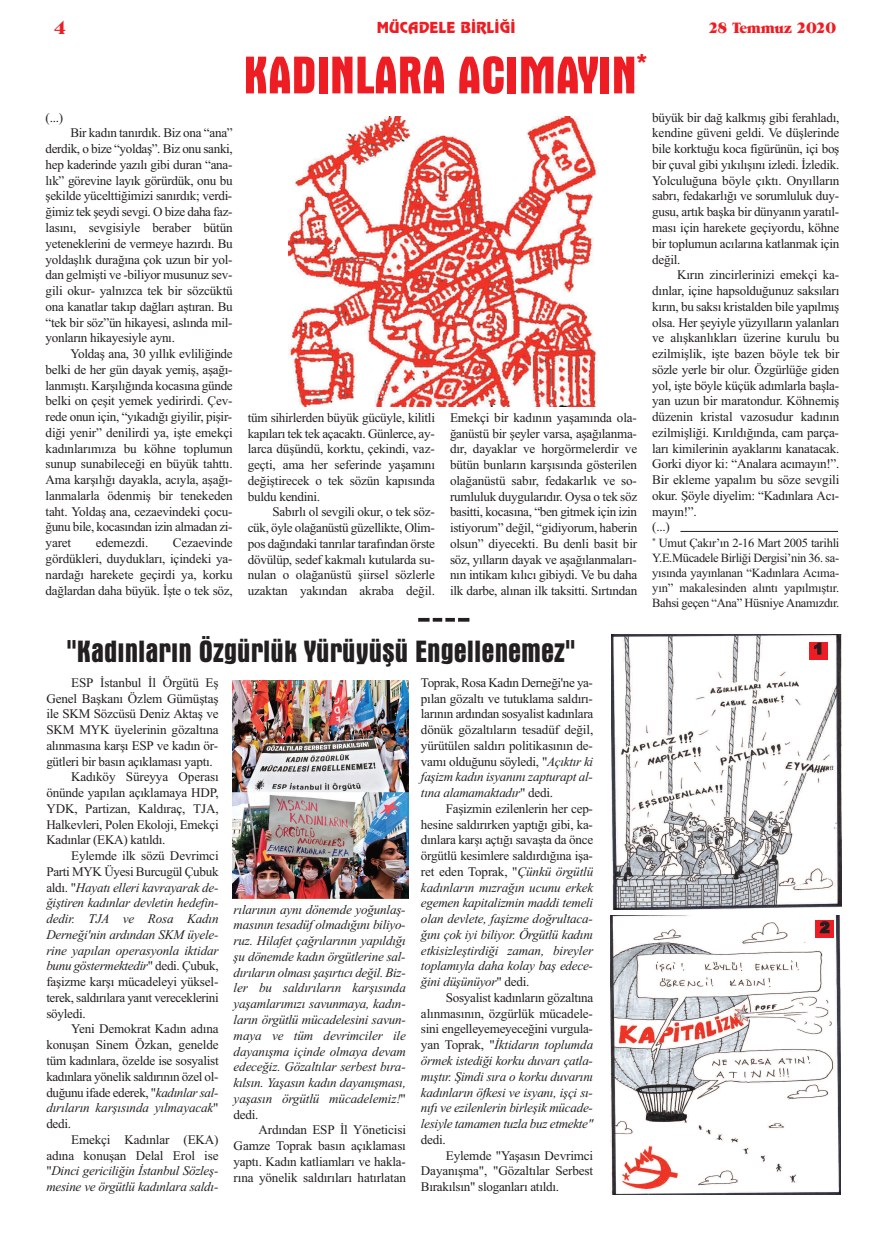
<style>
.page{position:relative;width:886px;height:1241px;background:#fff}
.page>*{position:absolute;margin:0;border:0;box-sizing:border-box;transform-origin:0 0}
.t1{font:700 condensed 53.75px "Aurora BT";color:#ee1d23}
.t2{font:700 condensed 31.25px "Aurora BT";color:#231f20}
.t3{font:18.75px "Grouch IT Cby BT";color:#ee1d23}
.t4{font:15px "Revue BT";color:#ee1d23}
.t5{font:15px "Grouch IT Cby BT";letter-spacing:-.015em;color:#ee1d23}
.t6{font:900 15px "Arial";color:#231f20}
.t7{font:13.12px/15.8px "TR Times New Roman";letter-spacing:-.02em;color:#231f20;text-align:justify}
.t8{font:italic 13.12px/15.8px "TR Times New Roman";letter-spacing:-.02em;color:#231f20;text-align:justify}
.t9{font:12.5px/15px "TR Times New Roman";letter-spacing:-.025em;color:#231f20;text-align:justify}
.s1{font-style:normal}
.s2{font-style:italic}
</style>
<div class="page">
<img style="left:612px;top:634px;width:230px;height:275px">
<img style="left:610px;top:915px;width:230px;height:278px">
<img style="left:232px;top:680px;width:176px;height:218px">
<img style="left:288px;top:116px;width:311px;height:290px">
<hr style="left:680px;top:531px;width:158px;height:1px;background:#231f20">
<div style="left:809px;top:641px;width:19px;height:18px;background:#ee1d23"></div>
<div style="left:815px;top:920px;width:19px;height:17px;background:#ee1d23"></div>
<svg style="left:418px;top:618px;width:51px;height:3px"></svg>
<h3 class="t3" style="left:54px;top:17px;width:13px">4</h3>
<p class="t4" style="left:377px;top:19px;width:140px">MÜCADELE BİRLİĞİ</p>
<p class="t5" style="left:709px;top:19px;width:129px">28 Temmuz 2020</p>
<h1 class="t1" style="left:243px;top:43px;width:405px">KADINLARA ACIMAYIN<sup>*</sup></h1>
<p class="t7" style="left:46px;top:109px;width:19px">(...)</p>
<p class="t7" style="left:46px;top:125px;width:189px;text-indent:25px">Bir kadın tanırdık. Biz ona “ana” derdik, o bize “yoldaş”. Biz onu sanki, hep kaderinde yazılı gibi duran “ana&shy;lık” görevine layık görürdük, onu bu şekilde yücelttiğimizi sanırdık; verdi&shy;ğimiz tek şeydi sevgi. O bize daha faz&shy;lasını, sevgisiyle beraber bütün yeteneklerini de vermeye hazırdı. Bu yoldaşlık durağına çok uzun bir yol&shy;dan gelmişti ve -biliyor musunuz sev&shy;gili okur- yalnızca tek bir sözcüktü ona kanatlar takıp dağları aştıran. Bu “tek bir söz”ün hikayesi, aslında mil&shy;yonların hikayesiyle aynı.</p>
<p class="t7" style="left:46px;top:345px;width:189px;text-indent:25px">Yoldaş ana, 30 yıllık evliliğinde belki de her gün dayak yemiş, aşağı&shy;lanmıştı. Karşılığında kocasına günde belki on çeşit yemek yedirirdi. Çev&shy;rede onun için, “yıkadığı giyilir, pişir&shy;diği yenir” denilirdi ya, işte emekçi kadınlarımıza bu köhne toplumun sunup sunabileceği en büyük tahttı.<br>Ama karşılığı dayakla, acıyla, aşağı&shy;lanmalarla ödenmiş bir tenekeden taht. Yoldaş ana, cezaevindeki çocu&shy;ğunu bile, kocasından izin almadan zi&shy;yaret</p>
<p class="t7" style="left:46px;top:534px;width:189px;text-indent:127px">Cezaevinde gördükleri, duydukları, içindeki ya&shy;nardağı harekete geçirdi ya, korku dağlardan daha büyük. İşte o tek söz,</p>
<p class="t7" style="left:96px;top:534px;width:54px">edemezdi.</p>
<p class="t7" style="left:248px;top:409px;width:189px">tüm sihirlerden büyük gücüyle, kilitli kapıları tek tek açacaktı. Günlerce, ay&shy;larca düşündü, korktu, çekindi, vaz&shy;geçti, ama her seferinde yaşamını değiştirecek o tek sözün kapısında buldu kendini.</p>
<p class="t7" style="left:248px;top:504px;width:189px;text-indent:25px">Sabırlı ol sevgili okur, o tek söz&shy;cük, öyle olağanüstü güzellikte, Olim&shy;pos dağındaki tanrılar tarafından örste dövülüp, sedef kakmalı kutularda su&shy;nulan o olağanüstü şiirsel sözlerle uzaktan yakından akraba değil.</p>
<p class="t7" style="left:450px;top:409px;width:189px">Emekçi bir kadının yaşamında ola&shy;ğanüstü bir şeyler varsa, aşağılanma&shy;dır, dayaklar ve horgörmelerdir ve bütün bunların karşısında gösterilen olağanüstü sabır, fedakarlık ve so&shy;rumluluk duygularıdır. Oysa o tek söz basitti, kocasına, “ben gitmek için izin istiyorum” değil, “gidiyorum, haberin olsun” diyecekti. Bu denli basit bir söz, yılların dayak ve aşağılanmaları&shy;nın intikam kılıcı gibiydi. Ve bu daha ilk darbe, alınan ilk taksitti. Sırtından</p>
<p class="t7" style="left:652px;top:109px;width:189px">büyük bir dağ kalkmış gibi ferahladı, kendine güveni geldi. Ve düşlerinde bile korktuğu koca figürünün, içi boş bir çuval gibi yıkılışını izledi. İzledik.<br>Yolculuğuna böyle çıktı. Onyılların sabrı, fedakarlığı ve sorumluluk duy&shy;gusu, artık başka bir dünyanın yaratıl&shy;ması için harekete geçiyordu, köhne bir toplumun acılarına katlanmak için değil.</p>
<p class="t7" style="left:652px;top:267px;width:189px;text-align:left;text-indent:25px">Kırın zincirlerinizi emekçi ka&shy;dınlar, içine hapsolduğunuz saksıları kırın, bu saksı kristalden bile yapılmış olsa. Her şeyiyle yüzyılların yalanları ve alışkanlıkları üzerine kurulu bu ezilmişlik, işte bazen böyle tek bir sözle yerle bir olur. Özgürlüğe giden yol, işte böyle küçük adımlarla başla&shy;yan uzun bir maratondur. Köhnemiş düzenin kristal vazosudur kadının ezilmişliği. Kırıldığında, cam parça&shy;ları kimilerinin ayaklarını kanatacak.<br>Gorki diyor ki: “Analara acımayın!”.<br>Bir ekleme yapalım bu söze sevgili okur. Şöyle diyelim: “Kadınlara Acı&shy;mayın!”.<br>(...)</p>
<p class="t9" style="left:652px;top:535px;width:189px"><sup>*</sup> Umut Çakır’ın 2-16 Mart 2005 tarihli Y.E.Mücadele Birliği Dergisi’nin 36. sa&shy;yısında yayınlanan “Kadınlara Acıma&shy;yın” makalesinden alıntı yapılmıştır.<br>Bahsi geçen “Ana” Hüsniye Anamızdır.</p>
<h2 class="t2" style="left:67px;top:632px;width:511px">"Kadınların Özgürlük Yürüyüşü Engellenemez"</h2>
<p class="t6" style="left:813px;top:640px;width:12px">1</p>
<p class="t7" style="left:71px;top:674px;width:149px">ESP İstanbul İl Örgütü Eş</p>
<p class="t7" style="left:46px;top:690px;width:174px">Genel Başkanı Özlem Gümüştaş</p>
<p class="t7" style="left:46px;top:705px;width:174px">ile SKM Sözcüsü Deniz Aktaş ve</p>
<p class="t7" style="left:46px;top:721px;width:174px">SKM MYK üyelerinin gözaltına</p>
<p class="t7" style="left:46px;top:737px;width:173px">alınmasına karşı ESP ve kadın ör-</p>
<p class="t7" style="left:46px;top:753px;width:168px">gütleri bir basın açıklaması yaptı.</p>
<p class="t7" style="left:71px;top:768px;width:149px">Kadıköy Süreyya Operası</p>
<p class="t7" style="left:46px;top:784px;width:174px">önünde yapılan açıklamaya HDP,</p>
<p class="t7" style="left:46px;top:800px;width:174px">YDK, Partizan, Kaldıraç, TJA,</p>
<p class="t7" style="left:46px;top:816px;width:174px">Halkevleri, Polen Ekoloji, Emekçi</p>
<p class="t7" style="left:46px;top:831px;width:121px">Kadınlar (EKA) katıldı.</p>
<p class="t7" style="left:71px;top:847px;width:149px">Eylemde ilk sözü Devrimci</p>
<p class="t7" style="left:46px;top:863px;width:174px">Parti MYK Üyesi Burcugül Çubuk</p>
<p class="t8" style="left:46px;top:879px;width:174px"><span class="s1">aldı. "</span>Hayatı elleri kavrayarak de-</p>
<p class="t8" style="left:46px;top:894px;width:174px">ğiştiren kadınlar devletin hedefin-</p>
<p class="t8" style="left:46px;top:910px;width:174px">dedir. TJA ve Rosa Kadın</p>
<p class="t8" style="left:46px;top:926px;width:174px">Derneği'nin ardından SKM üyele-</p>
<p class="t8" style="left:46px;top:942px;width:174px">rine yapılan operasyonla iktidar</p>
<p class="t8" style="left:46px;top:957px;width:174px">bunu göstermektedir<span class="s1">" dedi. Çubuk,</span></p>
<p class="t7" style="left:46px;top:973px;width:174px">faşizme karşı mücadeleyi yüksel-</p>
<p class="t7" style="left:46px;top:989px;width:174px">terek, saldırılara yanıt vereceklerini</p>
<p class="t7" style="left:46px;top:1005px;width:41px">söyledi.</p>
<p class="t7" style="left:71px;top:1020px;width:149px">Yeni Demokrat Kadın adına</p>
<p class="t7" style="left:46px;top:1036px;width:174px">konuşan Sinem Özkan, genelde</p>
<p class="t7" style="left:46px;top:1052px;width:174px">tüm kadınlara, özelde ise sosyalist</p>
<p class="t7" style="left:46px;top:1068px;width:174px">kadınlara yönelik saldırının özel ol-</p>
<p class="t7" style="left:46px;top:1083px;width:174px">duğunu ifade ederek, "<span class="s2">kadınlar sal-</span></p>
<p class="t8" style="left:46px;top:1099px;width:174px">dırıların karşısında yılmayacak<span class="s1">"</span></p>
<p class="t7" style="left:46px;top:1115px;width:26px">dedi.</p>
<p class="t7" style="left:71px;top:1131px;width:149px">Emekçi Kadınlar (EKA)</p>
<p class="t7" style="left:46px;top:1146px;width:174px">adına konuşan Delal Erol ise</p>
<p class="t8" style="left:46px;top:1162px;width:174px"><span class="s1">"</span>Dinci gericiliğin İstanbul Sözleş-</p>
<p class="t8" style="left:46px;top:1178px;width:174px">mesine ve örgütlü kadınlara saldı-</p>
<p class="t8" style="left:234px;top:901px;width:174px">rılarının aynı dönemde yoğunlaş&shy;masının tesadüf olmadığını biliyo&shy;ruz. Hilafet çağrılarının yapıldığı şu dönemde kadın örgütlerine sal&shy;dırıların olması şaşırtıcı değil. Biz&shy;ler bu saldırıların karşısında yaşamlarımızı savunmaya, kadın&shy;ların örgütlü mücadelesini savun&shy;maya ve tüm devrimciler ile dayanışma içinde olmaya devam edeceğiz. Gözaltılar serbest bıra&shy;kılsın. Yaşasın kadın dayanışması, yaşasın örgütlü mücadelemiz!<span class="s1">" dedi.</span></p>
<p class="t7" style="left:234px;top:1121px;width:174px;text-indent:25px">Ardından ESP İl Yöneticisi Gamze Toprak basın açıklaması yaptı. Kadın katliamları ve hakla&shy;rına yönelik saldırıları hatırlatan</p>
<p class="t7" style="left:421px;top:674px;width:174px">Toprak, Rosa Kadın Derneği'ne ya&shy;pılan gözaltı ve tutuklama saldırı&shy;larının ardından sosyalist kadınlara dönük gözaltıların tesadüf değil, yürütülen saldırı politikasının de&shy;vamı olduğunu söyledi, "<span class="s2">Açıktır ki faşizm kadın isyanını zapturapt al&shy;tına alamamaktadır</span>" dedi.</p>
<p class="t8" style="left:421px;top:800px;width:174px;text-indent:25px"><span class="s1">Faşizmin ezilenlerin her cep&shy;hesine saldırırken yaptığı gibi, ka&shy;dınlara karşı açtığı savaşta da önce örgütlü kesimlere saldırdığına işa&shy;ret eden Toprak, "</span>Çünkü örgütlü kadınların mızrağın ucunu erkek egemen kapitalizmin maddi temeli olan devlete, faşizme doğrultaca&shy;ğını çok iyi biliyor. Örgütlü kadını etkisizleştirdiği zaman, bireyler toplamıyla daha kolay baş edece&shy;ğini düşünüyor<span class="s1">" dedi.</span></p>
<p class="t8" style="left:421px;top:989px;width:174px;text-indent:25px"><span class="s1">Sosyalist kadınların gözaltına alınmasının, özgürlük mücadele&shy;sini engelleyemeyeceğini vurgula&shy;yan Toprak, "</span>İktidarın toplumda örmek istediği korku duvarı çatla&shy;mıştır. Şimdi sıra o korku duvarını kadınların öfkesi ve isyanı, işçi sı&shy;nıfı ve ezilenlerin birleşik mücade&shy;lesiyle tamamen tuzla buz etmekte"</p>
<p class="t7" style="left:421px;top:1131px;width:26px">dedi.</p>
<p class="t7" style="left:446px;top:1146px;width:149px">Eylemde "Yaşasın Devrimci</p>
<p class="t7" style="left:421px;top:1162px;width:174px">Dayanışma", "Gözaltılar Serbest</p>
<p class="t7" style="left:421px;top:1178px;width:140px">Bırakılsın" sloganları atıldı.</p>
<p class="t6" style="left:820px;top:918px;width:12px">2</p>
</div>
